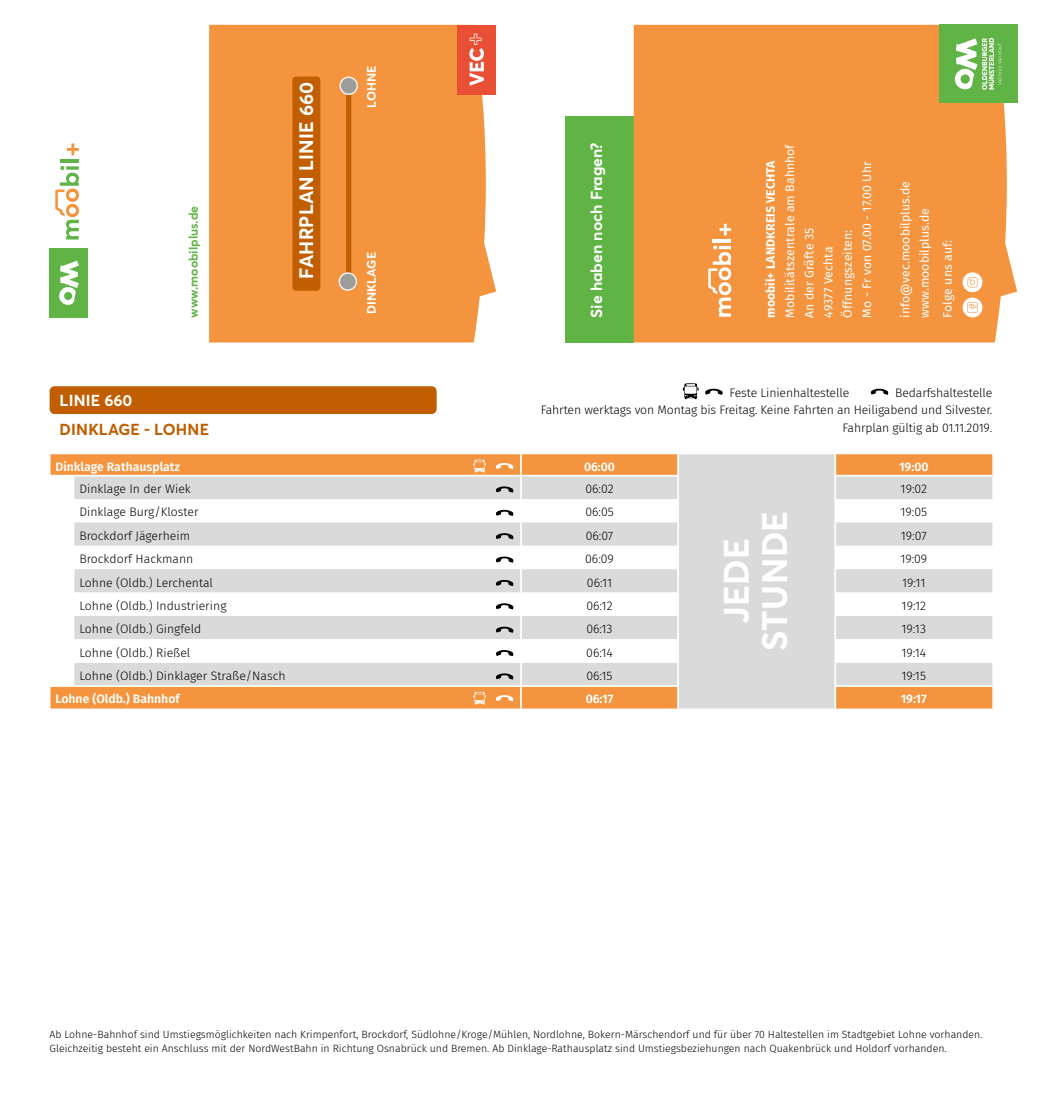
<style>
.page{position:relative;width:1042px;height:1102px;background:#fff}
.page>*{position:absolute;margin:0;border:0;box-sizing:border-box;transform-origin:0 0}
.t1{font:700 35px/38.5px "Averta";letter-spacing:.01em;color:#fff;text-align:center}
.t2{font:700 19.25px "Averta";letter-spacing:.01em;color:#fff}
.t3{font:700 15.75px "Averta";color:#fff}
.t4{font:700 15.75px "Averta";letter-spacing:.01em;color:#c05e01}
.t5{font:300 12.25px/17.5px "Fira Sans";letter-spacing:-.005em;color:#000;text-align:right}
.t6{font:12.25px/19.2px "Fira Sans";letter-spacing:.005em;color:#fff}
.t7{font:600 12.25px "Fira Sans";color:#fff}
.t8{font:700 12.25px "Fira Sans";letter-spacing:.01em;color:#fff}
.t9{font:700 12.25px "Averta";color:#60b345}
.t10{font:700 12.25px "Averta";letter-spacing:.01em;color:#fff}
.t11{font:300 10.5px/14px "Fira Sans";color:#000}
</style>
<div class="page">
<div style="left:50px;top:454px;width:942px;height:254px;background:#f4943f"></div>
<div style="left:679px;top:454px;width:155px;height:254px;background:#dadada"></div>
<svg style="left:74px;top:475px;width:918px;height:211px;fill:#dadada"></svg>
<svg style="left:74px;top:545px;width:918px;height:117px"></svg>
<hr style="left:520px;top:454px;width:2px;height:20px;background:#fff">
<hr style="left:677px;top:454px;width:2px;height:20px;background:#fff">
<hr style="left:834px;top:454px;width:2px;height:20px;background:#fff">
<hr style="left:50px;top:474px;width:24px;height:2px;background:#fff">
<hr style="left:74px;top:474px;width:447px;height:2px;background:#fff">
<hr style="left:521px;top:474px;width:158px;height:2px;background:#fff">
<hr style="left:520px;top:476px;width:2px;height:23px;background:#fff">
<hr style="left:677px;top:476px;width:2px;height:23px;background:#fff">
<hr style="left:834px;top:474px;width:158px;height:2px;background:#fff">
<hr style="left:834px;top:476px;width:2px;height:23px;background:#fff">
<hr style="left:520px;top:499px;width:2px;height:23px;background:#fff">
<hr style="left:677px;top:499px;width:2px;height:23px;background:#fff">
<hr style="left:834px;top:499px;width:2px;height:23px;background:#fff">
<hr style="left:520px;top:522px;width:2px;height:23px;background:#fff">
<hr style="left:677px;top:522px;width:2px;height:23px;background:#fff">
<hr style="left:834px;top:522px;width:2px;height:23px;background:#fff">
<hr style="left:520px;top:545px;width:2px;height:24px;background:#fff">
<hr style="left:677px;top:545px;width:2px;height:24px;background:#fff">
<hr style="left:834px;top:545px;width:2px;height:24px;background:#fff">
<hr style="left:520px;top:569px;width:2px;height:23px;background:#fff">
<hr style="left:677px;top:569px;width:2px;height:23px;background:#fff">
<hr style="left:834px;top:569px;width:2px;height:23px;background:#fff">
<hr style="left:520px;top:592px;width:2px;height:23px;background:#fff">
<hr style="left:677px;top:592px;width:2px;height:23px;background:#fff">
<hr style="left:834px;top:592px;width:2px;height:23px;background:#fff">
<hr style="left:520px;top:615px;width:2px;height:24px;background:#fff">
<hr style="left:677px;top:615px;width:2px;height:24px;background:#fff">
<hr style="left:834px;top:615px;width:2px;height:24px;background:#fff">
<hr style="left:520px;top:639px;width:2px;height:23px;background:#fff">
<hr style="left:677px;top:639px;width:2px;height:23px;background:#fff">
<hr style="left:834px;top:639px;width:2px;height:23px;background:#fff">
<hr style="left:520px;top:662px;width:2px;height:23px;background:#fff">
<hr style="left:677px;top:662px;width:2px;height:23px;background:#fff">
<hr style="left:834px;top:662px;width:2px;height:23px;background:#fff">
<hr style="left:520px;top:686px;width:2px;height:22px;background:#fff">
<hr style="left:677px;top:686px;width:2px;height:22px;background:#fff">
<hr style="left:834px;top:686px;width:2px;height:22px;background:#fff">
<svg style="left:50px;top:476px;width:24px;height:210px"></svg>
<hr style="left:74px;top:685px;width:447px;height:1px;background:#fff">
<hr style="left:521px;top:685px;width:158px;height:1px;background:#fff">
<hr style="left:834px;top:685px;width:158px;height:1px;background:#fff">
<div style="left:50px;top:386px;width:387px;height:28px;background:#c05e01;border-radius:5px"></div>
<svg style="left:473px;top:459px;width:13px;height:13px"></svg>
<svg style="left:473px;top:691px;width:13px;height:13px"></svg>
<svg style="left:496px;top:463px;width:17px;height:6px"></svg>
<svg style="left:496px;top:695px;width:17px;height:6px"></svg>
<svg style="left:496px;top:486px;width:17px;height:6px"></svg>
<svg style="left:496px;top:673px;width:17px;height:6px"></svg>
<svg style="left:496px;top:580px;width:17px;height:6px"></svg>
<svg style="left:496px;top:509px;width:17px;height:7px"></svg>
<svg style="left:496px;top:603px;width:17px;height:6px"></svg>
<svg style="left:496px;top:533px;width:17px;height:6px"></svg>
<svg style="left:496px;top:626px;width:17px;height:6px"></svg>
<svg style="left:496px;top:556px;width:17px;height:6px"></svg>
<svg style="left:496px;top:650px;width:17px;height:6px"></svg>
<div style="left:209px;top:25px;width:287px;height:317px;background:#f4943f"></div>
<div style="left:292px;top:77px;width:28px;height:214px;background:#c05e01;border-radius:4px"></div>
<div style="left:346px;top:83px;width:5px;height:201px;background:#c05e01"></div>
<div style="left:340px;top:77px;width:17px;height:17px;background:#9d9d9c;border-radius:50%"></div>
<div style="left:339px;top:77px;width:19px;height:18px;border:1px solid #fff;border-radius:50%"></div>
<div style="left:339px;top:273px;width:17px;height:17px;background:#9d9d9c;border-radius:50%"></div>
<div style="left:339px;top:272px;width:18px;height:19px;border:1px solid #fff;border-radius:50%"></div>
<svg style="left:67px;top:143px;width:12px;height:12px"></svg>
<hr style="left:60px;top:159px;width:19px;height:4px;background:#60b345">
<svg style="left:55px;top:166px;width:24px;height:73px"></svg>
<div style="left:50px;top:248px;width:38px;height:69px;background:#60b345"></div>
<svg style="left:59px;top:261px;width:20px;height:44px"></svg>
<div style="left:457px;top:25px;width:39px;height:69px;background:#e94f35"></div>
<svg style="left:469px;top:34px;width:15px;height:52px"></svg>
<svg style="left:683px;top:383px;width:15px;height:16px"></svg>
<svg style="left:871px;top:388px;width:17px;height:7px"></svg>
<svg style="left:705px;top:388px;width:17px;height:7px"></svg>
<div style="left:566px;top:116px;width:68px;height:226px;background:#60b345"></div>
<div style="left:634px;top:25px;width:383px;height:317px;background:#f4943f"></div>
<div style="left:939px;top:25px;width:78px;height:78px;background:#60b345"></div>
<svg style="left:955px;top:38px;width:46px;height:52px"></svg>
<div style="left:962px;top:297px;width:20px;height:20px;background:#fff;border-radius:50%"></div>
<svg style="left:967px;top:302px;width:11px;height:11px"></svg>
<svg style="left:962px;top:272px;width:20px;height:20px"></svg>
<svg style="left:967px;top:277px;width:10px;height:10px"></svg>
<svg style="left:719px;top:224px;width:12px;height:11px"></svg>
<hr style="left:713px;top:239px;width:18px;height:3px;background:#fff">
<svg style="left:708px;top:245px;width:23px;height:71px"></svg>
<p class="t9" style="left:185px;top:317px;width:113px;rotate:-90deg">www.moobilplus.de</p>
<p class="t3" style="left:60px;top:389px;width:74px">LINIE 660</p>
<p class="t4" style="left:60px;top:418px;width:151px">DINKLAGE - LOHNE</p>
<h2 class="t2" style="left:293px;top:278px;width:198px;rotate:-90deg">FAHRPLAN LINIE 660</h2>
<p class="t10" style="left:363px;top:108px;width:44px;rotate:-90deg">LOHNE</p>
<p class="t10" style="left:363px;top:314px;width:64px;rotate:-90deg">DINKLAGE</p>
<p class="t3" style="left:585px;top:317px;width:177px;rotate:-90deg">Sie haben noch Fragen?</p>
<p class="t6" style="left:780px;top:317px;width:175px;rotate:-90deg">Mobilitätszentrale am Bahnhof<br>An der Gräfte 35<br>49377 Vechta<br>Öffnungszeiten:<br>Mo - Fr von 07.00 - 17.00 Uhr</p>
<p class="t8" style="left:762px;top:317px;width:159px;rotate:-90deg">moobil+ LANDKREIS VECHTA</p>
<p class="t6" style="left:895px;top:317px;width:138px;rotate:-90deg">info@vec.moobilplus.de www.moobilplus.de</p>
<p class="t6" style="left:938px;top:317px;width:79px;rotate:-90deg">Folge uns auf:</p>
<p class="t5" style="left:729px;top:383px;width:121px">Feste Linienhaltestelle</p>
<p class="t5" style="left:541px;top:383px;width:453px">Bedarfshaltestelle<br>Fahrten werktags von Montag bis Freitag. Keine Fahrten an Heiligabend und Silvester.<br>Fahrplan gültig ab 01.11.2019.</p>
<p class="t7" style="left:55px;top:456px;width:126px">Dinklage Rathausplatz</p>
<p class="t7" style="left:584px;top:456px;width:33px">06:00</p>
<p class="t7" style="left:899px;top:456px;width:31px">19:00</p>
<p class="t5" style="left:79px;top:480px;width:113px">Dinklage In der Wiek</p>
<p class="t5" style="left:585px;top:480px;width:30px">06:02</p>
<p class="t5" style="left:900px;top:480px;width:28px">19:02</p>
<p class="t5" style="left:79px;top:503px;width:121px">Dinklage Burg/Kloster</p>
<p class="t5" style="left:585px;top:503px;width:30px">06:05</p>
<p class="t5" style="left:900px;top:503px;width:28px">19:05</p>
<p class="t5" style="left:79px;top:526px;width:112px">Brockdorf Jägerheim</p>
<p class="t5" style="left:586px;top:526px;width:29px">06:07</p>
<p class="t5" style="left:901px;top:526px;width:27px">19:07</p>
<p class="t5" style="left:79px;top:550px;width:116px">Brockdorf Hackmann</p>
<p class="t5" style="left:585px;top:550px;width:30px">06:09</p>
<p class="t5" style="left:900px;top:550px;width:28px">19:09</p>
<p class="t5" style="left:79px;top:573px;width:135px">Lohne (Oldb.) Lerchental</p>
<p class="t5" style="left:587px;top:573px;width:27px">06:11</p>
<p class="t5" style="left:902px;top:573px;width:25px">19:11</p>
<p class="t5" style="left:79px;top:596px;width:149px">Lohne (Oldb.) Industriering</p>
<p class="t5" style="left:586px;top:596px;width:28px">06:12</p>
<p class="t5" style="left:901px;top:596px;width:26px">19:12</p>
<p class="t5" style="left:79px;top:620px;width:123px">Lohne (Oldb.) Gingfeld</p>
<p class="t5" style="left:586px;top:620px;width:28px">06:13</p>
<p class="t5" style="left:901px;top:620px;width:26px">19:13</p>
<p class="t5" style="left:79px;top:643px;width:113px">Lohne (Oldb.) Rießel</p>
<p class="t5" style="left:586px;top:643px;width:28px">06:14</p>
<p class="t5" style="left:901px;top:643px;width:26px">19:14</p>
<p class="t5" style="left:79px;top:667px;width:208px">Lohne (Oldb.) Dinklager Straße/Nasch</p>
<p class="t5" style="left:586px;top:667px;width:28px">06:15</p>
<p class="t5" style="left:901px;top:667px;width:26px">19:15</p>
<p class="t7" style="left:55px;top:689px;width:126px">Lohne (Oldb.) Bahnhof</p>
<p class="t7" style="left:586px;top:689px;width:29px">06:17</p>
<p class="t7" style="left:900px;top:689px;width:28px">19:17</p>
<h1 class="t1" style="left:715px;top:651px;width:142px;rotate:-90deg">JEDE<br>STUNDE</h1>
<p class="t11" style="left:50px;top:1027px;width:934px">Ab Lohne-Bahnhof sind Umstiegsmöglichkeiten nach Krimpenfort, Brockdorf, Südlohne/Kroge/Mühlen, Nordlohne, Bokern-Märschendorf und für über 70 Haltestellen im Stadtgebiet Lohne vorhanden.<br>Gleichzeitig besteht ein Anschluss mit der NordWestBahn in Richtung Osnabrück und Bremen. Ab Dinklage-Rathausplatz sind Umstiegsbeziehungen nach Quakenbrück und Holdorf vorhanden.</p>
</div>
